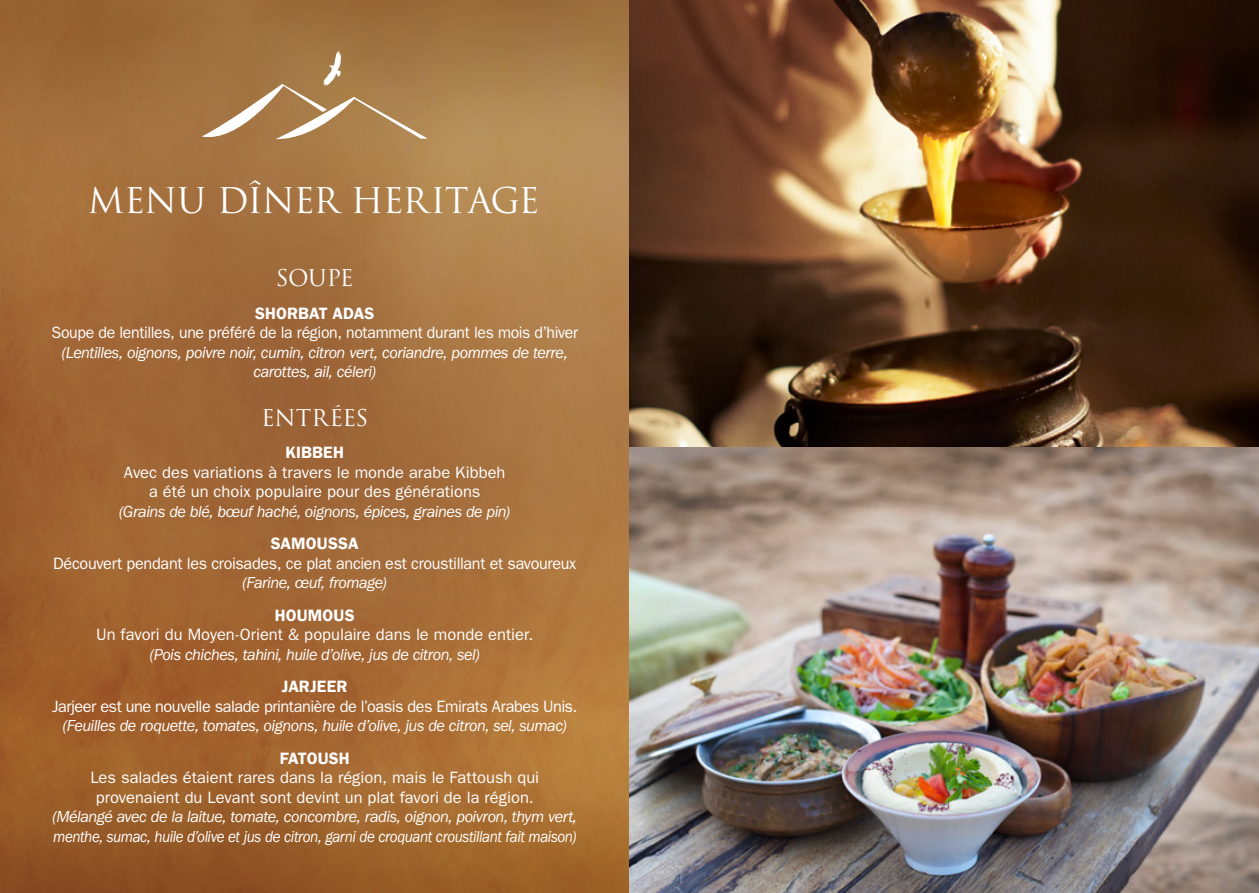
<style>
.page{position:relative;width:1259px;height:893px;background:#fff}
.page>*{position:absolute;margin:0;border:0;box-sizing:border-box;transform-origin:0 0}
.t1{font:34.5px "Trajan Pro 3";letter-spacing:-.025em;color:#fff}
.t2{font:22.5px "Trajan Pro";letter-spacing:-.02em;color:#fff}
.t3{font:italic 16.5px/19.5px "Franklin Gothic LT Com";letter-spacing:-.03em;color:#fff;text-align:center}
.t4{font:16.5px/19.5px "Franklin Gothic LT Com";letter-spacing:-.01em;color:#fff;text-align:center}
.t5{font:16.5px "Franklin Gothic LT Com";letter-spacing:-.03em;color:#fff}
.t6{font:16.5px "Franklin Gothic LT Com";letter-spacing:-.01em;color:#fff;scale:.96 1}
.t7{font:16.5px "Franklin Gothic LT Com Dm";letter-spacing:.005em;color:#fff}
</style>
<div class="page">
<img style="left:0;top:0;width:629px;height:893px">
<img style="left:629px;top:0;width:630px;height:893px">
<svg style="left:202px;top:51px;width:226px;height:93px;background:#ae8658"></svg>
<h1 class="t1" style="left:88px;top:177px;width:453px">MENU DÎNER HERITAGE</h1>
<h2 class="t2" style="left:276px;top:264px;width:79px">SOUPE</h2>
<p class="t7" style="left:255px;top:303px;width:121px">SHORBAT ADAS</p>
<p class="t6" style="left:51px;top:323px;width:550px">Soupe de lentilles, une préféré de la région, notamment durant les mois d’hiver</p>
<p class="t3" style="left:62px;top:343px;width:507px">(Lentilles, oignons, poivre noir, cumin, citron vert, coriandre, pommes de terre, carottes, ail, céleri)</p>
<h2 class="t2" style="left:261px;top:403px;width:109px">ENTRÉES</h2>
<p class="t7" style="left:285px;top:443px;width:60px">KIBBEH</p>
<p class="t4" style="left:124px;top:462px;width:383px">Avec des variations à travers le monde arabe Kibbeh a été un choix populaire pour des générations</p>
<p class="t3" style="left:119px;top:502px;width:392px">(Grains de blé, bœuf haché, oignons, épices, graines de pin)</p>
<p class="t7" style="left:271px;top:534px;width:89px">SAMOUSSA</p>
<p class="t4" style="left:53px;top:553px;width:525px">Découvert pendant les croisades, ce plat ancien est croustillant et savoureux</p>
<p class="t3" style="left:243px;top:573px;width:146px">(Farine, œuf, fromage)</p>
<p class="t7" style="left:275px;top:605px;width:81px">HOUMOUS</p>
<p class="t4" style="left:96px;top:625px;width:439px">Un favori du Moyen-Orient &amp; populaire dans le monde entier.</p>
<p class="t3" style="left:150px;top:645px;width:331px">(Pois chiches, tahini, huile d’olive, jus de citron, sel)</p>
<p class="t7" style="left:282px;top:677px;width:67px">JARJEER</p>
<p class="t5" style="left:52px;top:697px;width:527px">Jarjeer est une nouvelle salade printanière de l’oasis des Emirats Arabes Unis.</p>
<p class="t3" style="left:63px;top:716px;width:505px">(Feuilles de roquette, tomates, oignons, huile d’olive, jus de citron, sel, sumac)</p>
<p class="t7" style="left:280px;top:748px;width:71px">FATOUSH</p>
<p class="t4" style="left:90px;top:768px;width:450px">Les salades étaient rares dans la région, mais le Fattoush qui provenaient du Levant sont devint un plat favori de la région.</p>
<p class="t3" style="left:52px;top:807px;width:526px;text-align:left">(Mélangé avec de la laitue, tomate, concombre, radis, oignon, poivron, thym vert, menthe, sumac, huile d’olive et jus de citron, garni de croquant croustillant fait maison)</p>
</div>
